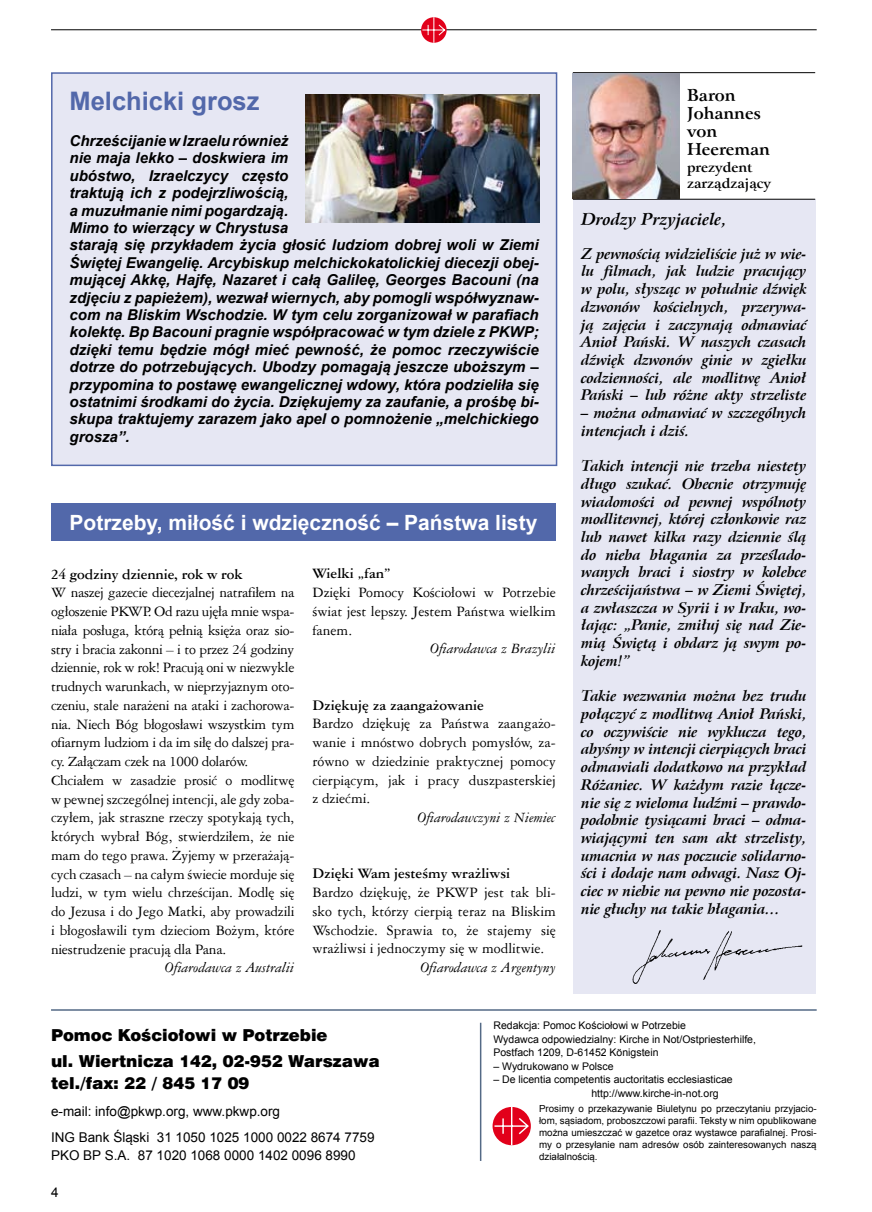
<style>
.page{position:relative;width:872px;height:1212px;background:#fff}
.page>*{position:absolute;margin:0;border:0;box-sizing:border-box;transform-origin:0 0}
.t1{font:700 25.5px "Arial";color:#5268aa}
.t2{font:700 21px "Arial";color:#fff}
.t3{font:16.5px/25.5px "Swis 721 Blk EU";color:#000}
.t4{font:700 16.5px/18px "Arrus EU";color:#000}
.t5{font:italic 700 16.5px "Arrus EU";color:#000}
.t6{font:15.3px/18.8px "Ameri Garmnd EU";letter-spacing:-.01em;color:#000;text-align:justify}
.t7{font:700 15.3px "Ameri Garmnd EU";color:#000}
.t8{font:italic 15.3px "Ameri Garmnd EU";color:#000}
.t9{font:italic 700 15px/17.4px "Arial";color:#000}
.t10{font:italic 700 14.7px/17.7px "Arrus EU";letter-spacing:-.01em;color:#000;text-align:justify}
.t11{font:13.5px/26.5px "Arial";color:#000}
.t12{font:700 13.5px/16.5px "Arrus EU";color:#000}
.t13{font:10.5px/13.5px "Arial";color:#000}
.t14{font:9.75px/12px "Arial";color:#000;text-align:justify}
</style>
<div class="page">
<hr style="left:51px;top:29px;width:765px;height:1px;background:#000">
<svg style="left:421px;top:17px;width:25px;height:26px"></svg>
<svg style="left:492px;top:1107px;width:39px;height:38px"></svg>
<svg style="left:493px;top:1107px;width:37px;height:38px"></svg>
<hr style="left:51px;top:1009px;width:765px;height:2px;background:#546a86">
<hr style="left:480px;top:1023px;width:1px;height:138px;background:#546a86">
<div style="left:573px;top:199px;width:242px;height:794px;background:#e6e7f3"></div>
<hr style="left:573px;top:72px;width:242px;height:1px;background:#000">
<hr style="left:573px;top:199px;width:242px;height:1px;background:#000">
<img style="left:573px;top:73px;width:106px;height:126px">
<img style="left:632px;top:930px;width:171px;height:54px">
<div style="left:52px;top:73px;width:504px;height:392px;background:#e6e7f3"></div>
<div style="left:51px;top:72px;width:506px;height:394px;border:2px solid #5268aa"></div>
<div style="left:51px;top:504px;width:505px;height:37px;background:#5268aa"></div>
<img style="left:305px;top:95px;width:234px;height:127px">
<h1 class="t1" style="left:70px;top:84px;width:191px">Melchicki grosz</h1>
<p class="t9" style="left:70px;top:133px;width:471px">Chrześcijanie wIzraelu również<br>nie maja lekko – doskwiera im<br>ubóstwo, Izraelczycy często<br>traktują ich z podejrzliwością,<br>a muzułmanie nimi pogardzają.<br>Mimo to wierzący w Chrystusa<br>starają się przykładem życia głosić ludziom dobrej woli w Ziemi Świętej Ewangelię. Arcybiskup melchickokatolickiej diecezji obej&shy;mującej Akkę, Hajfę, Nazaret i całą Galileę, Georges Bacouni (na zdjęciu z papieżem), wezwał wiernych, aby pomogli współwyznaw&shy;com na Bliskim Wschodzie. W tym celu zorganizował w parafiach kolektę. Bp Bacouni pragnie współpracować w tym dziele z PKWP; dzięki temu będzie mógł mieć pewność, że pomoc rzeczywiście dotrze do potrzebujących. Ubodzy pomagają jeszcze uboższym – przypomina to postawę ewangelicznej wdowy, która podzieliła się ostatnimi środkami do życia. Dziękujemy za zaufanie, a prośbę bi&shy;skupa traktujemy zarazem jako apel o pomnożenie „melchickiego grosza”.</p>
<h2 class="t2" style="left:70px;top:509px;width:469px">Potrzeby, miłość i wdzięczność – Państwa listy</h2>
<p class="t7" style="left:51px;top:564px;width:193px">24 godziny dziennie, rok w rok</p>
<p class="t6" style="left:51px;top:583px;width:245px;text-align:left">W naszej gazecie diecezjalnej natrafiłem na ogłoszenie PKWP. Od razu ujęła mnie wspa&shy;niała posługa, którą pełnią księża oraz sio&shy;stry i bracia zakonni – i to przez 24 godziny dziennie, rok w rok! Pracują oni w niezwykle trudnych warunkach, w nieprzyjaznym oto&shy;czeniu, stale narażeni na ataki i zachorowa&shy;nia. Niech Bóg błogosławi wszystkim tym ofiarnym ludziom i da im siłę do dalszej pra&shy;cy. Załączam czek na 1000 dolarów.<br>Chciałem w zasadzie prosić o modlitwę w pewnej szczególnej intencji, ale gdy zoba&shy;czyłem, jak straszne rzeczy spotykają tych, których wybrał Bóg, stwierdziłem, że nie mam do tego prawa. Żyjemy w przerażają&shy;cych czasach – na całym świecie morduje się ludzi, w tym wielu chrześcijan. Modlę się do Jezusa i do Jego Matki, aby prowadzili i błogosławili tym dzieciom Bożym, które niestrudzenie pracują dla Pana.</p>
<p class="t8" style="left:165px;top:958px;width:131px">Ofiarodawca z Australii</p>
<p class="t7" style="left:312px;top:564px;width:80px">Wielki „fan”</p>
<p class="t6" style="left:312px;top:583px;width:245px">Dzięki Pomocy Kościołowi w Potrzebie świat jest lepszy. Jestem Państwa wielkim fanem.</p>
<p class="t8" style="left:430px;top:640px;width:127px">Ofiarodawca z Brazylii</p>
<p class="t7" style="left:312px;top:696px;width:173px">Dziękuję za zaangażowanie</p>
<p class="t6" style="left:312px;top:714px;width:245px">Bardzo dziękuję za Państwa zaangażo&shy;wanie i mnóstwo dobrych pomysłów, za&shy;równo w dziedzinie praktycznej pomocy cierpiącym, jak i pracy duszpasterskiej z dziećmi.</p>
<p class="t8" style="left:417px;top:808px;width:140px">Ofiarodawczyni z Niemiec</p>
<p class="t7" style="left:312px;top:864px;width:199px">Dzięki Wam jesteśmy wrażliwsi</p>
<p class="t6" style="left:312px;top:883px;width:245px">Bardzo dziękuję, że PKWP jest tak bli&shy;sko tych, którzy cierpią teraz na Bliskim Wschodzie. Sprawia to, że stajemy się wrażliwsi i jednoczymy się w modlitwie.</p>
<p class="t8" style="left:420px;top:958px;width:137px">Ofiarodawca z Argentyny</p>
<p class="t4" style="left:687px;top:86px;width:84px">Baron<br>Johannes von<br>Heereman</p>
<p class="t12" style="left:687px;top:159px;width:86px">prezydent zarządzający</p>
<p class="t5" style="left:581px;top:208px;width:147px">Drodzy Przyjaciele,</p>
<p class="t10" style="left:581px;top:245px;width:227px">Z pewnością widzieliście już w wie&shy;lu filmach, jak ludzie pracujący w polu, słysząc w południe dźwięk dzwonów kościelnych, przerywa&shy;ją zajęcia i zaczynają odmawiać Anioł Pański. W naszych czasach dźwięk dzwonów ginie w zgiełku codzienności, ale modlitwę Anioł Pański – lub różne akty strzeliste</p>
<p class="t10" style="left:581px;top:404px;width:227px">– można odmawiać w szczególnych intencjach i dziś.</p>
<p class="t10" style="left:581px;top:457px;width:227px">Takich intencji nie trzeba niestety długo szukać. Obecnie otrzymuję wiadomości od pewnej wspólnoty modlitewnej, której członkowie raz lub nawet kilka razy dziennie ślą do nieba błagania za prześlado&shy;wanych braci i siostry w kolebce chrześcijaństwa – w Ziemi Świętej, a zwłaszcza w Syrii i w Iraku, wo&shy;łając: „Panie, zmiłuj się nad Zie&shy;mią Świętą i obdarz ją swym po&shy;kojem!”</p>
<p class="t10" style="left:581px;top:687px;width:227px">Takie wezwania można bez trudu połączyć z modlitwą Anioł Pański, co oczywiście nie wyklucza tego, abyśmy w intencji cierpiących braci odmawiali dodatkowo na przykład Różaniec. W każdym razie łącze&shy;nie się z wieloma ludźmi – prawdo&shy;podobnie tysiącami braci – odma&shy;wiającymi ten sam akt strzelisty, umacnia w nas poczucie solidarno&shy;ści i dodaje nam odwagi. Nasz Oj&shy;ciec w niebie na pewno nie pozosta&shy;nie głuchy na takie błagania…</p>
<p class="t3" style="left:51px;top:1023px;width:330px">Pomoc Kościołowi w Potrzebie<br>ul. Wiertnicza 142, 02-952 Warszawa</p>
<p class="t3" style="left:51px;top:1071px;width:200px">tel./fax: 22 / 845 17 09</p>
<p class="t11" style="left:51px;top:1098px;width:325px">e-mail: info@pkwp.org, www.pkwp.org<br>ING Bank Śląski 31 1050 1025 1000 0022 8674 7759</p>
<p class="t11" style="left:51px;top:1142px;width:306px">PKO BP S.A. 87 1020 1068 0000 1402 0096 8990</p>
<p class="t11" style="left:51px;top:1179px;width:9px">4</p>
<p class="t13" style="left:493px;top:1019px;width:264px">Redakcja: Pomoc Kościołowi w Potrzebie<br>Wydawca odpowiedzialny: Kirche in Not/Ostpriesterhilfe,<br>Postfach 1209, D-61452 Königstein</p>
<p class="t13" style="left:493px;top:1059px;width:122px">– Wydrukowano w Polsce</p>
<p class="t13" style="left:591px;top:1073px;width:143px;text-indent:-98px">– De licentia competentis auctoritatis ecclesiasticae http://www.kirche-in-not.org</p>
<p class="t14" style="left:539px;top:1102px;width:279px">Prosimy o przekazywanie Biuletynu po przeczytaniu przyjacio&shy;łom, sąsiadom, proboszczowi parafii. Teksty w nim opublikowane można umieszczać w gazetce oraz wystawce parafialnej. Prosi&shy;my o przesyłanie nam adresów osób zainteresowanych naszą działalnością.</p>
</div>
